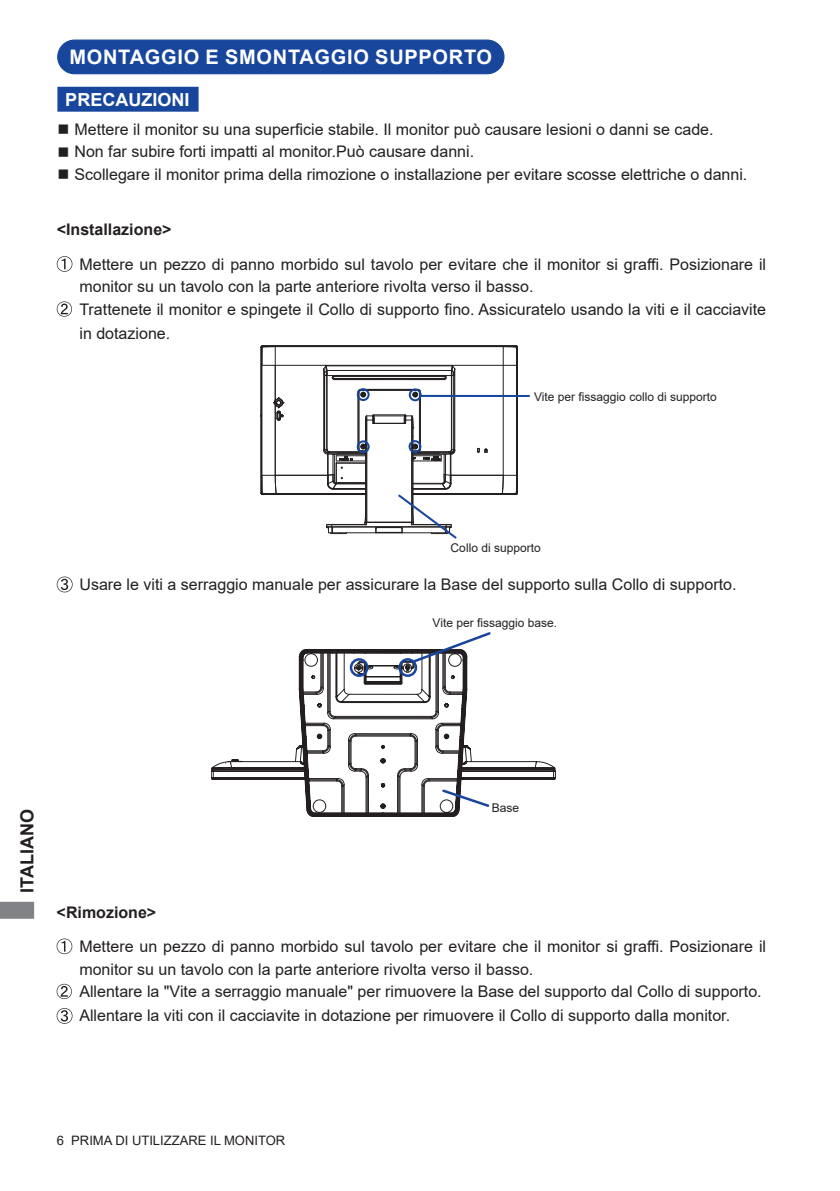
<style>
.page{position:relative;width:840px;height:1191px;background:#fff}
.page>*{position:absolute;margin:0;border:0;box-sizing:border-box;transform-origin:0 0}
.t1{font:700 20px "Arial";letter-spacing:.035em;color:#fff}
.t2{font:700 18px "Arial";color:#fff}
.t3{font:700 18px "Arial";color:#231f20}
.t4{font:16px/23.2px "Arial";color:#231f20}
.t5{font:700 16px "Arial";color:#231f20}
.t6{font:13px "Arial";color:#231f20}
.t7{font:12px "Arial";color:#231f20}
</style>
<div class="page">
<svg style="left:0;top:901px;width:34px;height:17px"></svg>
<div style="left:58px;top:40px;width:445px;height:34px;background:#18469d;border-radius:17px"></div>
<div style="left:57px;top:40px;width:447px;height:34px;border:1px solid #18469d;border-radius:17px"></div>
<div style="left:57px;top:87px;width:141px;height:25px;background:#18469d;border:2px solid #18469d"></div>
<svg style="left:57px;top:256px;width:15px;height:16px"></svg>
<svg style="left:57px;top:301px;width:15px;height:16px"></svg>
<svg style="left:57px;top:576px;width:15px;height:16px"></svg>
<svg style="left:57px;top:938px;width:15px;height:16px"></svg>
<svg style="left:57px;top:983px;width:15px;height:16px"></svg>
<svg style="left:57px;top:1008px;width:15px;height:15px"></svg>
<svg style="left:211px;top:656px;width:344px;height:160px"></svg>
<svg style="left:299px;top:632px;width:193px;height:182px"></svg>
<hr style="left:260px;top:416px;width:1px;height:77px;background:#231f20">
<hr style="left:260px;top:347px;width:1px;height:68px;background:#231f20">
<hr style="left:261px;top:365px;width:1px;height:110px;background:#231f20">
<hr style="left:275px;top:346px;width:1px;height:55px;background:#231f20">
<hr style="left:275px;top:404px;width:1px;height:71px;background:#231f20">
<hr style="left:323px;top:369px;width:1px;height:81px;background:#231f20">
<hr style="left:324px;top:375px;width:1px;height:74px;background:#231f20">
<hr style="left:326px;top:375px;width:1px;height:74px;background:#231f20">
<hr style="left:262px;top:494px;width:103px;height:1px;background:#231f20">
<hr style="left:302px;top:493px;width:63px;height:1px;background:#231f20">
<hr style="left:357px;top:392px;width:1px;height:57px;background:#231f20">
<hr style="left:358px;top:392px;width:1px;height:57px;background:#231f20">
<hr style="left:365px;top:436px;width:1px;height:73px;background:#231f20">
<hr style="left:366px;top:420px;width:1px;height:102px;background:#231f20">
<hr style="left:373px;top:423px;width:32px;height:1px;background:#231f20">
<hr style="left:411px;top:420px;width:1px;height:102px;background:#231f20">
<hr style="left:419px;top:392px;width:1px;height:57px;background:#231f20">
<hr style="left:420px;top:392px;width:1px;height:57px;background:#231f20">
<hr style="left:412px;top:436px;width:1px;height:73px;background:#231f20">
<hr style="left:374px;top:415px;width:30px;height:1px;background:#231f20">
<hr style="left:373px;top:414px;width:32px;height:1px;background:#231f20">
<hr style="left:360px;top:390px;width:57px;height:1px;background:#231f20">
<hr style="left:360px;top:389px;width:57px;height:1px;background:#231f20">
<hr style="left:451px;top:375px;width:1px;height:74px;background:#231f20">
<hr style="left:453px;top:375px;width:1px;height:74px;background:#231f20">
<hr style="left:334px;top:379px;width:110px;height:1px;background:#231f20">
<hr style="left:334px;top:378px;width:110px;height:1px;background:#231f20">
<hr style="left:334px;top:376px;width:110px;height:1px;background:#231f20">
<hr style="left:334px;top:375px;width:110px;height:1px;background:#231f20">
<hr style="left:454px;top:369px;width:1px;height:81px;background:#231f20">
<hr style="left:327px;top:370px;width:124px;height:1px;background:#231f20">
<hr style="left:261px;top:365px;width:255px;height:1px;background:#231f20">
<hr style="left:262px;top:346px;width:253px;height:1px;background:#231f20">
<hr style="left:262px;top:345px;width:253px;height:1px;background:#231f20">
<hr style="left:502px;top:346px;width:1px;height:129px;background:#231f20">
<hr style="left:516px;top:347px;width:1px;height:146px;background:#231f20">
<hr style="left:517px;top:347px;width:1px;height:146px;background:#231f20">
<hr style="left:275px;top:475px;width:52px;height:1px;background:#231f20">
<svg style="left:323px;top:365px;width:60px;height:15px"></svg>
<svg style="left:408px;top:365px;width:47px;height:15px"></svg>
<svg style="left:260px;top:450px;width:44px;height:45px"></svg>
<svg style="left:260px;top:345px;width:15px;height:21px"></svg>
<svg style="left:412px;top:389px;width:8px;height:8px"></svg>
<svg style="left:359px;top:391px;width:6px;height:6px"></svg>
<svg style="left:403px;top:414px;width:10px;height:23px"></svg>
<svg style="left:365px;top:414px;width:10px;height:23px"></svg>
<svg style="left:502px;top:345px;width:16px;height:21px"></svg>
<svg style="left:273px;top:397px;width:11px;height:23px"></svg>
<svg style="left:323px;top:444px;width:195px;height:95px"></svg>
<div style="left:356px;top:388px;width:13px;height:13px;border:2px solid #18469d;border-radius:50%"></div>
<div style="left:408px;top:388px;width:13px;height:13px;border:2px solid #18469d;border-radius:50%"></div>
<div style="left:356px;top:440px;width:13px;height:13px;border:2px solid #18469d;border-radius:50%"></div>
<div style="left:408px;top:440px;width:13px;height:13px;border:2px solid #18469d;border-radius:50%"></div>
<hr style="left:420px;top:395px;width:108px;height:2px;background:#18469d">
<p class="t1" style="left:69px;top:43px;width:424px">MONTAGGIO E SMONTAGGIO SUPPORTO</p>
<p class="t2" style="left:65px;top:87px;width:126px">PRECAUZIONI</p>
<p class="t4" style="left:57px;top:117px;width:657px">■ Mettere il monitor su una superficie stabile. Il monitor può causare lesioni o danni se cade.</p>
<p class="t4" style="left:57px;top:140px;width:418px">■ Non far subire forti impatti al monitor.Può causare danni.</p>
<p class="t4" style="left:57px;top:163px;width:691px">■ Scollegare il monitor prima della rimozione o installazione per evitare scosse elettriche o danni.</p>
<p class="t5" style="left:57px;top:219px;width:116px">&lt;Installazione&gt;</p>
<p class="t4" style="left:79px;top:252px;width:687px">Mettere un pezzo di panno morbido sul tavolo per evitare che il monitor si graffi. Posizionare il monitor su un tavolo con la parte anteriore rivolta verso il basso.<br>Trattenete il monitor e spingete il Collo di supporto fino. Assicuratelo usando la viti e il cacciavite in dotazione.</p>
<p class="t7" style="left:533px;top:388px;width:184px">Vite per fissaggio collo di supporto</p>
<p class="t7" style="left:450px;top:539px;width:92px">Collo di supporto</p>
<p class="t4" style="left:79px;top:572px;width:658px">Usare le viti a serraggio manuale per assicurare la Base del supporto sulla Collo di supporto.</p>
<p class="t7" style="left:432px;top:614px;width:126px">Vite per fissaggio base.</p>
<p class="t3" style="left:14px;top:892px;width:85px;rotate:-90deg">ITALIANO</p>
<p class="t7" style="left:491px;top:799px;width:29px">Base</p>
<p class="t5" style="left:57px;top:901px;width:101px">&lt;Rimozione&gt;</p>
<p class="t4" style="left:79px;top:934px;width:688px">Mettere un pezzo di panno morbido sul tavolo per evitare che il monitor si graffi. Posizionare il monitor su un tavolo con la parte anteriore rivolta verso il basso.<br>Allentare la "Vite a serraggio manuale" per rimuovere la Base del supporto dal Collo di supporto.<br>Allentare la viti con il cacciavite in dotazione per rimuovere il Collo di supporto dalla monitor.</p>
<p class="t6" style="left:57px;top:1131px;width:230px">6 PRIMA DI UTILIZZARE IL MONITOR</p>
</div>
